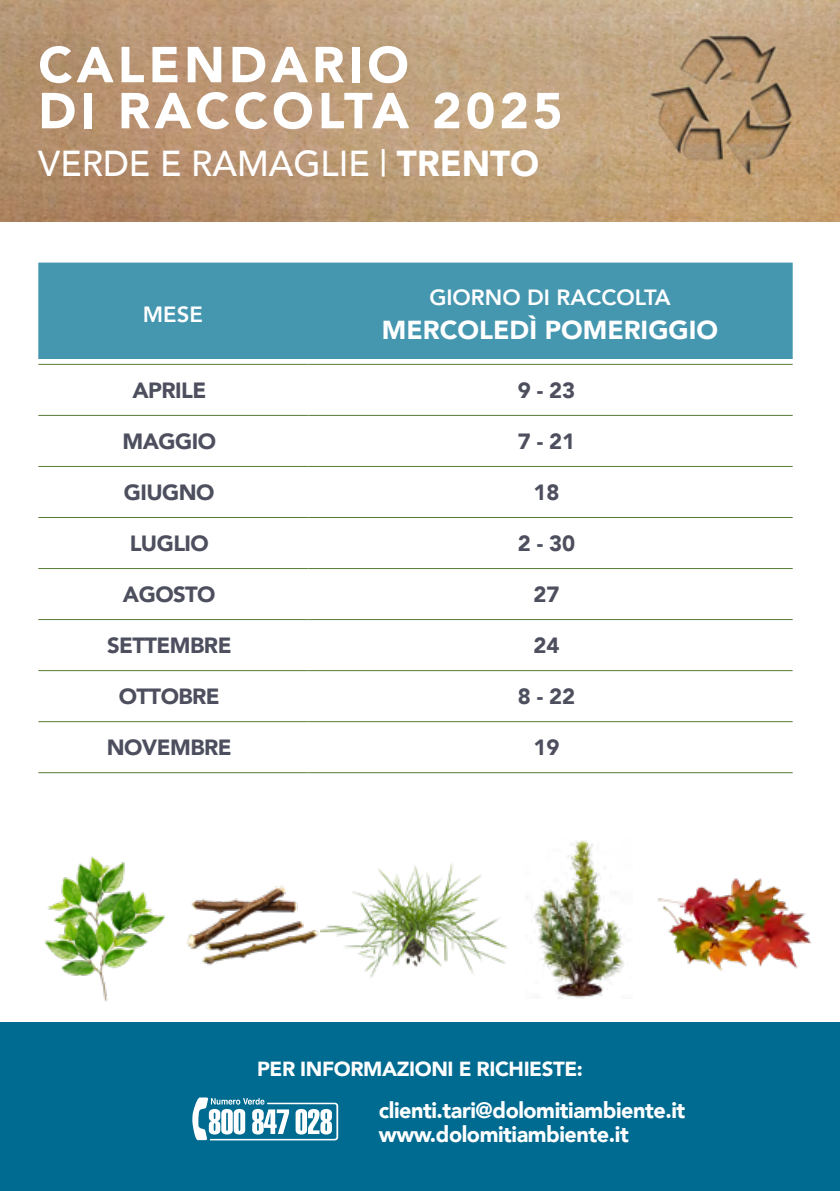
<style>
.page{position:relative;width:840px;height:1191px;background:#fff}
.page>*{position:absolute;margin:0;border:0;box-sizing:border-box;transform-origin:0 0}
.t1{font:900 50px/46px "Avenir";letter-spacing:.08em;color:#fff}
.t2{font:500 36px "Avenir";color:#fff}
.t3{font:900 26px "Avenir";color:#fff}
.t4{font:900 22.2px/24px "Avenir";letter-spacing:-.02em;color:#fff}
.t5{font:900 22px "Avenir";letter-spacing:-.025em;color:#4d4f5e}
.t6{font:800 22px "Avenir";color:#fff}
.t7{font:900 20.4px "Avenir";letter-spacing:-.02em;color:#fff}
.s1{font-weight:900}
</style>
<div class="page">
<img style="left:0;top:0;width:839px;height:221px">
<div style="left:0;top:1022px;width:839px;height:169px;background:#006b90"></div>
<svg style="left:192px;top:1097px;width:146px;height:43px"></svg>
<hr style="left:38px;top:364px;width:270px;height:1px;background:#567d35">
<hr style="left:308px;top:364px;width:484px;height:1px;background:#567d35">
<hr style="left:38px;top:415px;width:270px;height:1px;background:#567d35">
<hr style="left:308px;top:415px;width:484px;height:1px;background:#567d35">
<hr style="left:38px;top:466px;width:270px;height:1px;background:#567d35">
<hr style="left:308px;top:466px;width:484px;height:1px;background:#567d35">
<hr style="left:38px;top:517px;width:270px;height:1px;background:#567d35">
<hr style="left:308px;top:517px;width:484px;height:1px;background:#567d35">
<hr style="left:38px;top:568px;width:270px;height:1px;background:#567d35">
<hr style="left:308px;top:568px;width:484px;height:1px;background:#567d35">
<hr style="left:38px;top:619px;width:270px;height:1px;background:#567d35">
<hr style="left:308px;top:619px;width:484px;height:1px;background:#567d35">
<hr style="left:38px;top:670px;width:270px;height:1px;background:#567d35">
<hr style="left:308px;top:670px;width:484px;height:1px;background:#567d35">
<hr style="left:38px;top:721px;width:270px;height:1px;background:#567d35">
<hr style="left:308px;top:721px;width:484px;height:1px;background:#567d35">
<hr style="left:38px;top:772px;width:270px;height:1px;background:#567d35">
<hr style="left:308px;top:772px;width:484px;height:1px;background:#567d35">
<div style="left:38px;top:262px;width:754px;height:97px;background:#4597b0"></div>
<img style="left:44px;top:856px;width:121px;height:146px">
<img style="left:320px;top:863px;width:188px;height:115px">
<img style="left:657px;top:878px;width:154px;height:93px">
<img style="left:187px;top:885px;width:132px;height:80px">
<img style="left:533px;top:840px;width:91px;height:158px">
<h1 class="t1" style="left:38px;top:41px;width:525px">CALENDARIO<br>DI RACCOLTA 2025</h1>
<h2 class="t2" style="left:38px;top:132px;width:502px">VERDE E RAMAGLIE | <span class="s1">TRENTO</span></h2>
<p class="t6" style="left:143px;top:294px;width:61px">MESE</p>
<p class="t6" style="left:429px;top:277px;width:243px">GIORNO DI RACCOLTA</p>
<p class="t3" style="left:381px;top:307px;width:337px">MERCOLEDÌ POMERIGGIO</p>
<p class="t5" style="left:132px;top:371px;width:75px">APRILE</p>
<p class="t5" style="left:517px;top:371px;width:59px">9 - 23</p>
<p class="t5" style="left:122px;top:422px;width:95px">MAGGIO</p>
<p class="t5" style="left:517px;top:422px;width:59px">7 - 21</p>
<p class="t5" style="left:124px;top:473px;width:92px">GIUGNO</p>
<p class="t5" style="left:533px;top:473px;width:28px">18</p>
<p class="t5" style="left:130px;top:524px;width:81px">LUGLIO</p>
<p class="t5" style="left:517px;top:524px;width:59px">2 - 30</p>
<p class="t5" style="left:123px;top:575px;width:94px">AGOSTO</p>
<p class="t5" style="left:533px;top:575px;width:28px">27</p>
<p class="t5" style="left:107px;top:626px;width:126px">SETTEMBRE</p>
<p class="t5" style="left:533px;top:626px;width:28px">24</p>
<p class="t5" style="left:119px;top:677px;width:102px">OTTOBRE</p>
<p class="t5" style="left:517px;top:677px;width:59px">8 - 22</p>
<p class="t5" style="left:107px;top:728px;width:126px">NOVEMBRE</p>
<p class="t5" style="left:533px;top:728px;width:28px">19</p>
<p class="t7" style="left:257px;top:1051px;width:327px">PER INFORMAZIONI E RICHIESTE:</p>
<p class="t4" style="left:378px;top:1097px;width:308px">clienti.tari@dolomitiambiente.it www.dolomitiambiente.it</p>
</div>
